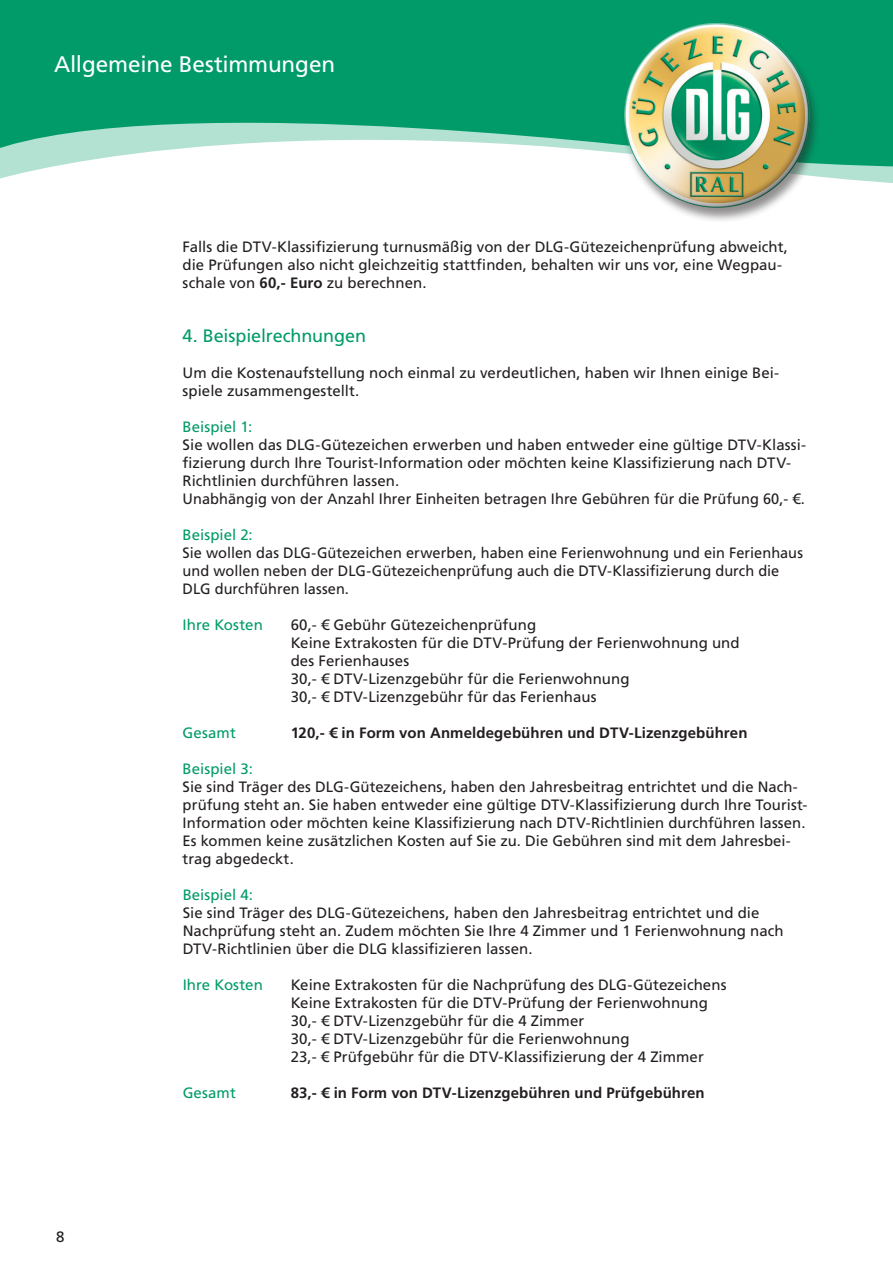
<style>
.page{position:relative;width:893px;height:1263px;background:#fff}
.page>*{position:absolute;margin:0;border:0;box-sizing:border-box;transform-origin:0 0}
.t1{font:22.5px "Frutiger LT Std";letter-spacing:-.005em;color:#fff}
.t2{font:18px "Frutiger LT Std";letter-spacing:-.005em;color:#009b69}
.t3{font:15px/18px "Frutiger LT Std";color:#231f20}
.t4{font:700 15px "Frutiger LT Std";letter-spacing:.005em;color:#231f20}
.t5{font:15px "Frutiger LT Std";color:#009b69}
.s1{font-weight:700}
</style>
<div class="page">
<div style="left:0;top:0;width:893px;height:119px;background:#009b69"></div>
<svg style="left:0;top:119px;width:893px;height:64px"></svg>
<div style="left:620px;top:23px;width:201px;height:200px;background:#231f20;opacity:.5"></div>
<img style="left:624px;top:22px;width:186px;height:187px">
<div style="left:623px;top:21px;width:167px;height:159px;background:#fff;opacity:.75"></div>
<div style="left:636px;top:41px;width:176px;height:169px;background:#231f20;opacity:.75"></div>
<h1 class="t1" style="left:54px;top:51px;width:283px">Allgemeine Bestimmungen</h1>
<p class="t3" style="left:56px;top:1228px;width:10px">8</p>
<p class="t3" style="left:183px;top:238px;width:607px">Falls die DTV-Klassifizierung turnusmäßig von der DLG-Gütezeichenprüfung abweicht, die Prüfungen also nicht gleichzeitig stattfinden, behalten wir uns vor, eine Wegpau&shy;schale von <span class="s1">60,- Euro</span> zu berechnen.</p>
<p class="t2" style="left:183px;top:325px;width:185px">4. Beispielrechnungen</p>
<p class="t3" style="left:183px;top:364px;width:598px">Um die Kostenaufstellung noch einmal zu verdeutlichen, haben wir Ihnen einige Bei&shy;spiele zusammengestellt.</p>
<p class="t5" style="left:183px;top:418px;width:71px">Beispiel 1:</p>
<p class="t3" style="left:183px;top:436px;width:625px">Sie wollen das DLG-Gütezeichen erwerben und haben entweder eine gültige DTV-Klassi&shy;fizierung durch Ihre Tourist-Information oder möchten keine Klassifizierung nach DTV-Richtlinien durchführen lassen.<br>Unabhängig von der Anzahl Ihrer Einheiten betragen Ihre Gebühren für die Prüfung 60,- €.</p>
<p class="t5" style="left:183px;top:526px;width:72px">Beispiel 2:</p>
<p class="t3" style="left:183px;top:544px;width:622px">Sie wollen das DLG-Gütezeichen erwerben, haben eine Ferienwohnung und ein Ferienhaus und wollen neben der DLG-Gütezeichenprüfung auch die DTV-Klassifizierung durch die<br>DLG durchführen lassen.</p>
<p class="t5" style="left:183px;top:616px;width:82px">Ihre Kosten</p>
<p class="t3" style="left:291px;top:616px;width:451px">60,- € Gebühr Gütezeichenprüfung<br>Keine Extrakosten für die DTV-Prüfung der Ferienwohnung und des Ferienhauses<br>30,- € DTV-Lizenzgebühr für die Ferienwohnung<br>30,- € DTV-Lizenzgebühr für das Ferienhaus</p>
<p class="t5" style="left:183px;top:724px;width:55px">Gesamt</p>
<p class="t4" style="left:291px;top:724px;width:458px">120,- € in Form von Anmeldegebühren und DTV-Lizenzgebühren</p>
<p class="t5" style="left:183px;top:760px;width:72px">Beispiel 3:</p>
<p class="t3" style="left:183px;top:778px;width:626px">Sie sind Träger des DLG-Gütezeichens, haben den Jahresbeitrag entrichtet und die Nach&shy;prüfung steht an. Sie haben entweder eine gültige DTV-Klassifizierung durch Ihre Tourist-Information oder möchten keine Klassifizierung nach DTV-Richtlinien durchführen lassen.<br>Es kommen keine zusätzlichen Kosten auf Sie zu. Die Gebühren sind mit dem Jahresbei&shy;trag abgedeckt.</p>
<p class="t5" style="left:183px;top:886px;width:72px">Beispiel 4:</p>
<p class="t3" style="left:183px;top:904px;width:602px">Sie sind Träger des DLG-Gütezeichens, haben den Jahresbeitrag entrichtet und die<br>Nachprüfung steht an. Zudem möchten Sie Ihre 4 Zimmer und 1 Ferienwohnung nach<br>DTV-Richtlinien über die DLG klassifizieren lassen.</p>
<p class="t5" style="left:183px;top:976px;width:82px">Ihre Kosten</p>
<p class="t3" style="left:291px;top:976px;width:437px">Keine Extrakosten für die Nachprüfung des DLG-Gütezeichens Keine Extrakosten für die DTV-Prüfung der Ferienwohnung 30,- € DTV-Lizenzgebühr für die 4 Zimmer<br>30,- € DTV-Lizenzgebühr für die Ferienwohnung<br>23,- € Prüfgebühr für die DTV-Klassifizierung der 4 Zimmer</p>
<p class="t5" style="left:183px;top:1084px;width:55px">Gesamt</p>
<p class="t4" style="left:291px;top:1084px;width:416px">83,- € in Form von DTV-Lizenzgebühren und Prüfgebühren</p>
</div>
